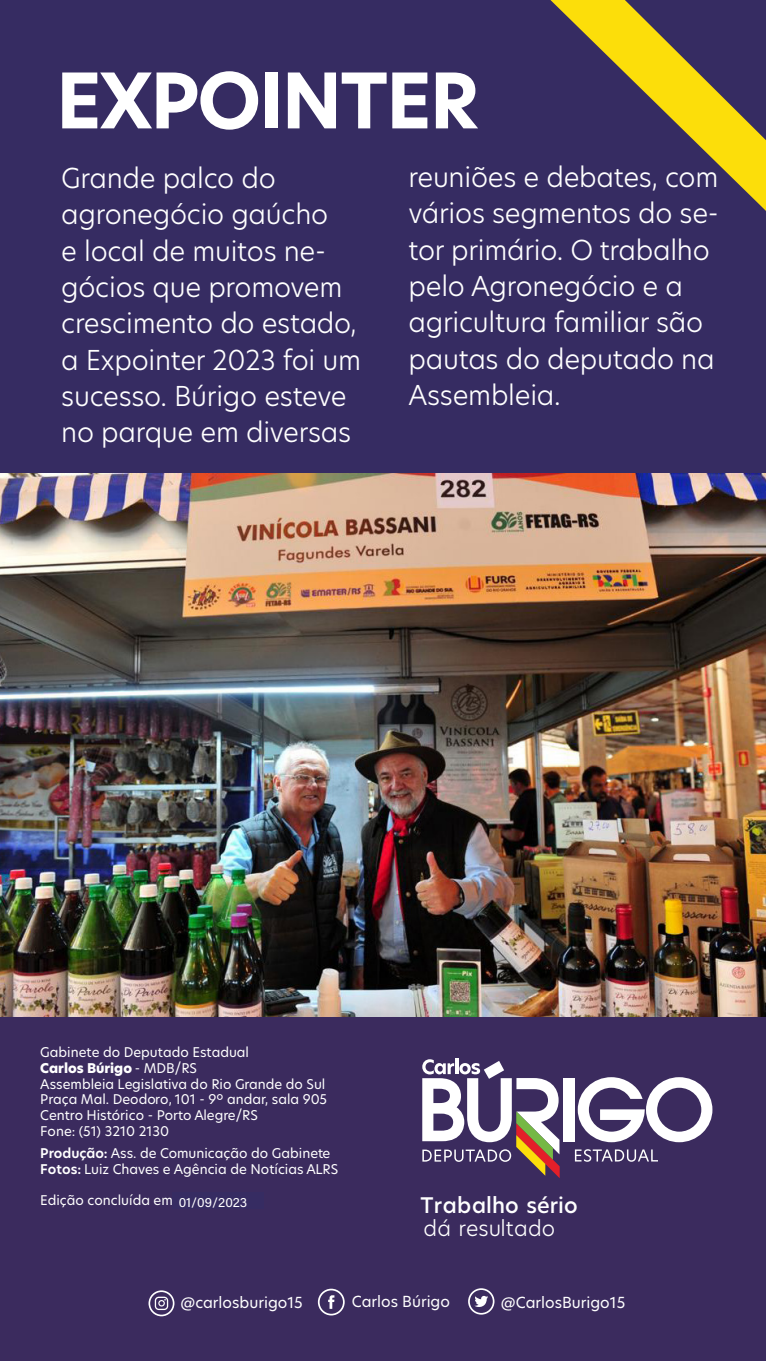
<style>
.page{position:relative;width:766px;height:1361px;background:#fff}
.page>*{position:absolute;margin:0;border:0;box-sizing:border-box;transform-origin:0 0}
.t1{font:700 75px "New Hero";letter-spacing:-.025em;color:#fff}
.t2{font:300 27px/36.3px "New Hero";letter-spacing:-.01em;color:#fff}
.t3{font:500 21px "New Hero";color:#fff}
.t4{font:300 21px "New Hero";color:#fff}
.t5{font:15px "New Hero";color:#fff}
.t6{font:13.5px "Acumin Pro";color:#fff}
.t7{font:13.2px/15.9px "New Hero";color:#fff}
.s1{font-weight:800}
.s2{font-weight:600}
</style>
<div class="page">
<div style="left:0;top:0;width:765px;height:974px;background:#362c62"></div>
<div style="left:0;top:963px;width:765px;height:398px;background:#3b2b5e"></div>
<div style="left:562px;top:1078px;width:12px;height:63px;background:#fff"></div>
<svg style="left:577px;top:1077px;width:135px;height:65px"></svg>
<hr style="left:455px;top:1058px;width:3px;height:16px;background:#fff">
<svg style="left:574px;top:1149px;width:83px;height:12px"></svg>
<svg style="left:422px;top:1059px;width:137px;height:119px"></svg>
<svg style="left:468px;top:1288px;width:26px;height:26px"></svg>
<svg style="left:318px;top:1288px;width:26px;height:27px"></svg>
<svg style="left:148px;top:1290px;width:26px;height:26px"></svg>
<svg style="left:550px;top:0;width:215px;height:210px"></svg>
<div style="left:173px;top:1192px;width:91px;height:17px;background:#362c62"></div>
<img style="left:0;top:473px;width:765px;height:543px">
<p class="t1" style="left:56px;top:50px;width:424px">EXPOINTER</p>
<p class="t2" style="left:61px;top:159px;width:301px">Grande palco do agronegócio gaúcho<br>e local de muitos ne&shy;gócios que promovem crescimento do estado, a Expointer 2023 foi um sucesso. Búrigo esteve no parque em diversas</p>
<p class="t2" style="left:408px;top:158px;width:312px">reuniões e debates, com vários segmentos do se&shy;tor primário. O trabalho pelo Agronegócio e a agricultura familiar são pautas do deputado na<br>Assembleia.</p>
<p class="t7" style="left:40px;top:1044px;width:288px">Gabinete do Deputado Estadual<br><span class="s1">Carlos Búrigo</span> - MDB/RS<br>Assembleia Legislativa do Rio Grande do Sul<br>Praça Mal. Deodoro, 101 - 9º andar, sala 905<br>Centro Histórico - Porto Alegre/RS<br>Fone: (51) 3210 2130</p>
<p class="t7" style="left:40px;top:1145px;width:299px"><span class="s2">Produção:</span> Ass. de Comunicação do Gabinete<br><span class="s2">Fotos:</span> Luiz Chaves e Agência de Notícias ALRS</p>
<p class="t7" style="left:40px;top:1192px;width:214px">Edição concluída em 01/06/2023</p>
<p class="t3" style="left:420px;top:1190px;width:158px">Trabalho sério</p>
<p class="t4" style="left:423px;top:1214px;width:133px">dá resultado</p>
<p class="t6" style="left:179px;top:1192px;width:70px">01/09/2023</p>
<p class="t5" style="left:180px;top:1292px;width:124px">@carlosburigo15</p>
<p class="t5" style="left:352px;top:1291px;width:100px">Carlos Búrigo</p>
<p class="t5" style="left:500px;top:1292px;width:126px">@CarlosBurigo15</p>
</div>
